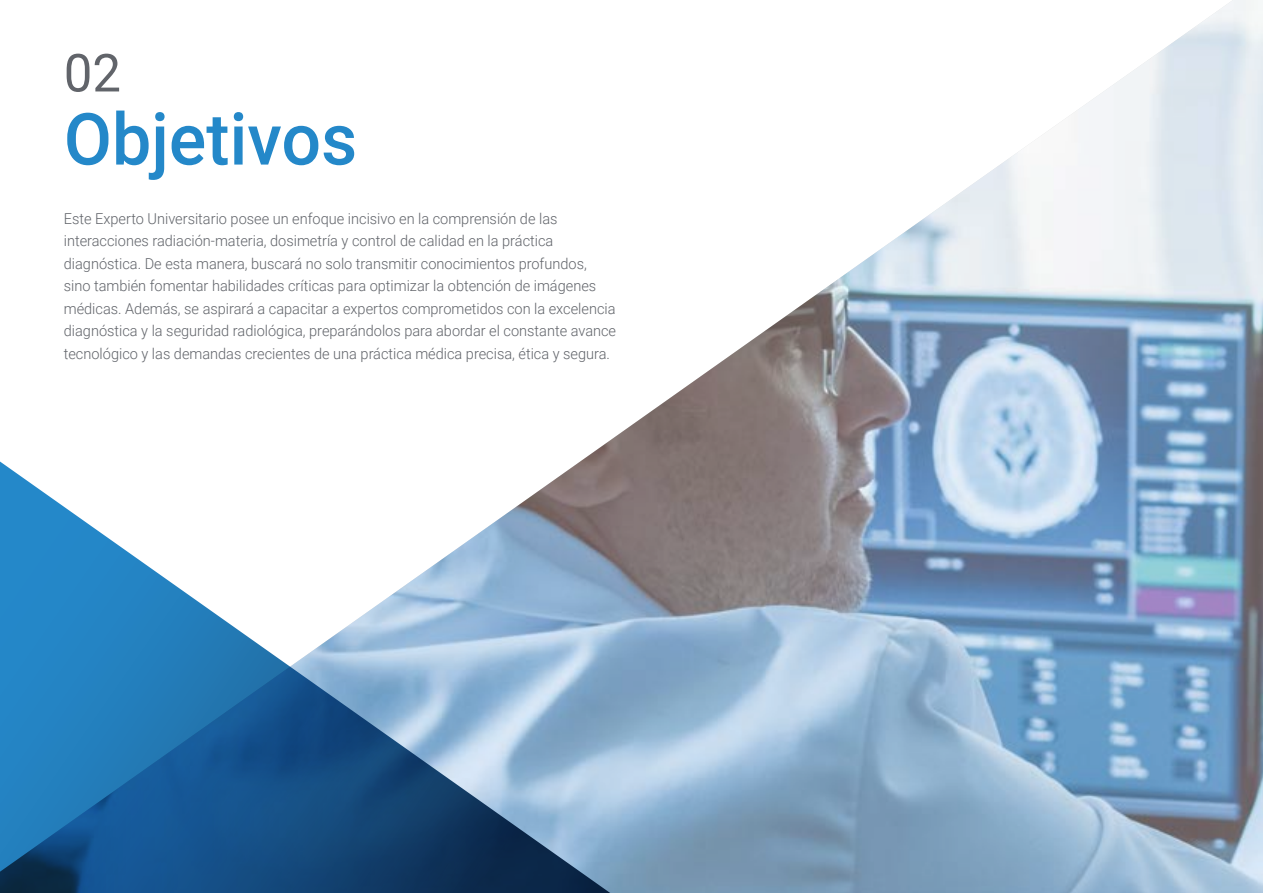
<style>
.page{position:relative;width:1263px;height:893px;background:#fff}
.page>*{position:absolute;margin:0;border:0;box-sizing:border-box;transform-origin:0 0}
.t1{font:500 72px "Roboto";color:#2488c9}
.t2{font:52.5px "Roboto";color:#61646a}
.t3{font:300 15px/22.5px "Roboto";color:#61646a}
</style>
<div class="page">
<img style="left:602px;top:0;width:661px;height:893px">
<svg style="left:0;top:446px;width:640px;height:447px"></svg>
<h2 class="t2" style="left:64px;top:36px;width:59px">02</h2>
<h1 class="t1" style="left:64px;top:89px;width:295px">Objetivos</h1>
<p class="t3" style="left:64px;top:207px;width:554px">Este Experto Universitario posee un enfoque incisivo en la comprensión de las interacciones radiación-materia, dosimetría y control de calidad en la práctica diagnóstica. De esta manera, buscará no solo transmitir conocimientos profundos, sino también fomentar habilidades críticas para optimizar la obtención de imágenes médicas. Además, se aspirará a capacitar a expertos comprometidos con la excelencia diagnóstica y la seguridad radiológica, preparándolos para abordar el constante avance tecnológico y las demandas crecientes de una práctica médica precisa, ética y segura.</p>
</div>
